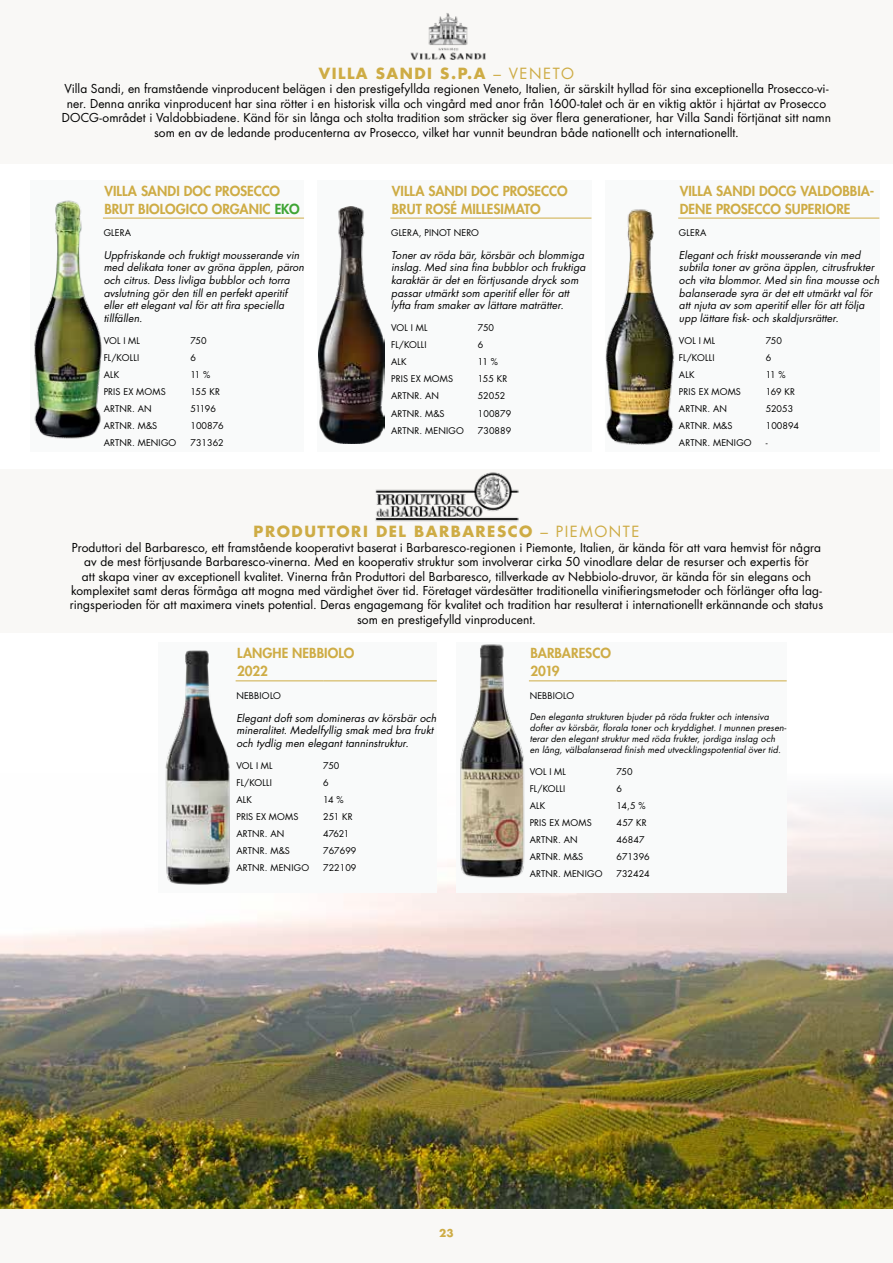
<style>
.page{position:relative;width:893px;height:1263px;background:#fff}
.page>*{position:absolute;margin:0;border:0;box-sizing:border-box;transform-origin:0 0}
.t1{font:700 15px "Futura Std";letter-spacing:.1em;color:#ceac45}
.t2{font:800 13.5px/18px "Futura Std";letter-spacing:.005em;color:#ceac45}
.t3{font:12px/14.4px "Futura Std";letter-spacing:.005em;color:#000;text-align:center}
.t4{font:italic 10.5px/12.6px "Futura Std";letter-spacing:.01em;color:#000}
.t5{font:700 10.5px "Futura Std";color:#ceac45}
.t6{font:9px "Futura Std";letter-spacing:.02em;color:#000}
.t7{font:italic 9px/10.8px "Futura Std";letter-spacing:.015em;color:#000}
.s1{font-weight:400}
.s2{color:#3fa535}
</style>
<div class="page">
<div style="left:0;top:1209px;width:893px;height:54px;background:#f9f8f6"></div>
<div style="left:0;top:0;width:893px;height:163px;background:#f9f8f6"></div>
<img style="left:0;top:795px;width:893px;height:414px">
<img style="left:410px;top:13px;width:76px;height:47px">
<div style="left:30px;top:180px;width:73px;height:272px;background:#f9fafa"></div>
<img style="left:34px;top:200px;width:68px;height:239px">
<div style="left:103px;top:180px;width:201px;height:272px;background:#f9fafa"></div>
<hr style="left:103px;top:218px;width:88px;height:1px;background:#ceac45">
<hr style="left:191px;top:218px;width:113px;height:1px;background:#ceac45">
<div style="left:318px;top:180px;width:72px;height:272px;background:#f9fafa"></div>
<img style="left:318px;top:207px;width:66px;height:237px">
<div style="left:390px;top:180px;width:201px;height:272px;background:#f9fafa"></div>
<hr style="left:390px;top:218px;width:88px;height:1px;background:#ceac45">
<hr style="left:478px;top:218px;width:113px;height:1px;background:#ceac45">
<div style="left:605px;top:180px;width:73px;height:272px;background:#f9fafa"></div>
<img style="left:605px;top:209px;width:69px;height:236px">
<div style="left:678px;top:180px;width:201px;height:272px;background:#f9fafa"></div>
<hr style="left:678px;top:218px;width:88px;height:1px;background:#ceac45">
<hr style="left:766px;top:218px;width:113px;height:1px;background:#ceac45">
<div style="left:0;top:470px;width:893px;height:163px;background:#f9f8f6"></div>
<img style="left:375px;top:472px;width:144px;height:50px">
<div style="left:158px;top:643px;width:78px;height:250px;background:#f9fafa"></div>
<div style="left:236px;top:643px;width:201px;height:250px;background:#f9fafa"></div>
<hr style="left:236px;top:680px;width:87px;height:1px;background:#ceac45">
<hr style="left:323px;top:680px;width:114px;height:1px;background:#ceac45">
<div style="left:456px;top:643px;width:73px;height:250px;background:#f9fafa"></div>
<img style="left:460px;top:644px;width:65px;height:234px">
<div style="left:529px;top:643px;width:258px;height:250px;background:#f9fafa"></div>
<hr style="left:529px;top:680px;width:87px;height:1px;background:#ceac45">
<hr style="left:616px;top:680px;width:171px;height:1px;background:#ceac45">
<img style="left:148px;top:650px;width:98px;height:236px">
<p class="t1" style="left:319px;top:63px;width:257px">VILLA SANDI S.P.A <span class="s1">– VENETO</span></p>
<p class="t3" style="left:62px;top:82px;width:771px">Villa Sandi, en framstående vinproducent belägen i den prestigefyllda regionen Veneto, Italien, är särskilt hyllad för sina exceptionella Prosecco-vi&shy;ner. Denna anrika vinproducent har sina rötter i en historisk villa och vingård med anor från 1600-talet och är en viktig aktör i hjärtat av Prosecco DOCG-området i Valdobbiadene. Känd för sin långa och stolta tradition som sträcker sig över flera generationer, har Villa Sandi förtjänat sitt namn som en av de ledande producenterna av Prosecco, vilket har vunnit beundran både nationellt och internationellt.</p>
<p class="t2" style="left:104px;top:182px;width:197px">VILLA SANDI DOC PROSECCO<br>BRUT BIOLOGICO ORGANIC <span class="s2">EKO</span></p>
<p class="t6" style="left:104px;top:227px;width:29px">GLERA</p>
<p class="t4" style="left:104px;top:249px;width:202px">Uppfriskande och fruktigt mousserande vin med delikata toner av gröna äpplen, päron och citrus. Dess livliga bubblor och torra avslutning gör den till en perfekt aperitif eller ett elegant val för att fira speciella tillfällen.</p>
<p class="t6" style="left:104px;top:335px;width:38px">VOL I ML</p>
<p class="t6" style="left:191px;top:335px;width:18px">750</p>
<p class="t6" style="left:104px;top:352px;width:37px">FL/KOLLI</p>
<p class="t6" style="left:191px;top:352px;width:7px">6</p>
<p class="t6" style="left:104px;top:369px;width:17px">ALK</p>
<p class="t6" style="left:191px;top:369px;width:21px">11 %</p>
<p class="t6" style="left:104px;top:386px;width:64px">PRIS EX MOMS</p>
<p class="t6" style="left:191px;top:386px;width:31px">155 KR</p>
<p class="t6" style="left:104px;top:403px;width:50px">ARTNR. AN</p>
<p class="t6" style="left:191px;top:403px;width:27px">51196</p>
<p class="t6" style="left:104px;top:420px;width:55px">ARTNR. M&amp;S</p>
<p class="t6" style="left:191px;top:420px;width:35px">100876</p>
<p class="t6" style="left:104px;top:437px;width:74px">ARTNR. MENIGO</p>
<p class="t6" style="left:191px;top:437px;width:35px">731362</p>
<p class="t2" style="left:392px;top:182px;width:177px">VILLA SANDI DOC PROSECCO<br>BRUT ROSÉ MILLESIMATO</p>
<p class="t6" style="left:391px;top:227px;width:89px">GLERA, PINOT NERO</p>
<p class="t4" style="left:391px;top:249px;width:196px">Toner av röda bär, körsbär och blommiga inslag. Med sina fina bubblor och fruktiga karaktär är det en förtjusande dryck som passar utmärkt som aperitif eller för att lyfta fram smaker av lättare maträtter.</p>
<p class="t6" style="left:391px;top:322px;width:38px">VOL I ML</p>
<p class="t6" style="left:478px;top:322px;width:18px">750</p>
<p class="t6" style="left:391px;top:339px;width:37px">FL/KOLLI</p>
<p class="t6" style="left:478px;top:339px;width:7px">6</p>
<p class="t6" style="left:391px;top:356px;width:17px">ALK</p>
<p class="t6" style="left:478px;top:356px;width:21px">11 %</p>
<p class="t6" style="left:391px;top:373px;width:64px">PRIS EX MOMS</p>
<p class="t6" style="left:478px;top:373px;width:31px">155 KR</p>
<p class="t6" style="left:391px;top:390px;width:50px">ARTNR. AN</p>
<p class="t6" style="left:478px;top:390px;width:29px">52052</p>
<p class="t6" style="left:391px;top:407px;width:55px">ARTNR. M&amp;S</p>
<p class="t6" style="left:478px;top:407px;width:35px">100879</p>
<p class="t6" style="left:391px;top:425px;width:74px">ARTNR. MENIGO</p>
<p class="t6" style="left:478px;top:425px;width:35px">730889</p>
<p class="t2" style="left:680px;top:182px;width:196px">VILLA SANDI DOCG VALDOBBIA-<br>DENE PROSECCO SUPERIORE</p>
<p class="t6" style="left:679px;top:227px;width:29px">GLERA</p>
<p class="t4" style="left:679px;top:249px;width:202px">Elegant och friskt mousserande vin med subtila toner av gröna äpplen, citrusfrukter och vita blommor. Med sin fina mousse och balanserade syra är det ett utmärkt val för att njuta av som aperitif eller för att följa upp lättare fisk- och skaldjursrätter.</p>
<p class="t6" style="left:679px;top:335px;width:38px">VOL I ML</p>
<p class="t6" style="left:766px;top:335px;width:18px">750</p>
<p class="t6" style="left:679px;top:352px;width:37px">FL/KOLLI</p>
<p class="t6" style="left:766px;top:352px;width:7px">6</p>
<p class="t6" style="left:679px;top:369px;width:17px">ALK</p>
<p class="t6" style="left:766px;top:369px;width:21px">11 %</p>
<p class="t6" style="left:679px;top:386px;width:64px">PRIS EX MOMS</p>
<p class="t6" style="left:766px;top:386px;width:31px">169 KR</p>
<p class="t6" style="left:679px;top:403px;width:50px">ARTNR. AN</p>
<p class="t6" style="left:766px;top:403px;width:29px">52053</p>
<p class="t6" style="left:679px;top:420px;width:55px">ARTNR. M&amp;S</p>
<p class="t6" style="left:766px;top:420px;width:35px">100894</p>
<p class="t6" style="left:679px;top:437px;width:74px">ARTNR. MENIGO</p>
<p class="t6" style="left:766px;top:437px;width:3px">-</p>
<p class="t1" style="left:254px;top:522px;width:387px">PRODUTTORI DEL BARBARESCO <span class="s1">– PIEMONTE</span></p>
<p class="t3" style="left:70px;top:540px;width:755px">Produttori del Barbaresco, ett framstående kooperativt baserat i Barbaresco-regionen i Piemonte, Italien, är kända för att vara hemvist för några av de mest förtjusande Barbaresco-vinerna. Med en kooperativ struktur som involverar cirka 50 vinodlare delar de resurser och expertis för<br>att skapa viner av exceptionell kvalitet. Vinerna från Produttori del Barbaresco, tillverkade av Nebbiolo-druvor, är kända för sin elegans och komplexitet samt deras förmåga att mogna med värdighet över tid. Företaget värdesätter traditionella vinifieringsmetoder och förlänger ofta lag&shy;ringsperioden för att maximera vinets potential. Deras engagemang för kvalitet och tradition har resulterat i internationellt erkännande och status som en prestigefylld vinproducent.</p>
<p class="t2" style="left:237px;top:644px;width:119px">LANGHE NEBBIOLO<br>2022</p>
<p class="t6" style="left:236px;top:690px;width:46px">NEBBIOLO</p>
<p class="t4" style="left:236px;top:712px;width:202px">Elegant doft som domineras av körsbär och mineralitet. Medelfyllig smak med bra frukt och tydlig men elegant tanninstruktur.</p>
<p class="t6" style="left:236px;top:760px;width:38px">VOL I ML</p>
<p class="t6" style="left:323px;top:760px;width:18px">750</p>
<p class="t6" style="left:236px;top:777px;width:37px">FL/KOLLI</p>
<p class="t6" style="left:323px;top:777px;width:7px">6</p>
<p class="t6" style="left:236px;top:794px;width:17px">ALK</p>
<p class="t6" style="left:323px;top:794px;width:22px">14 %</p>
<p class="t6" style="left:236px;top:811px;width:64px">PRIS EX MOMS</p>
<p class="t6" style="left:323px;top:811px;width:31px">251 KR</p>
<p class="t6" style="left:236px;top:828px;width:50px">ARTNR. AN</p>
<p class="t6" style="left:323px;top:828px;width:28px">47621</p>
<p class="t6" style="left:236px;top:845px;width:55px">ARTNR. M&amp;S</p>
<p class="t6" style="left:323px;top:845px;width:35px">767699</p>
<p class="t6" style="left:236px;top:862px;width:74px">ARTNR. MENIGO</p>
<p class="t6" style="left:323px;top:862px;width:35px">722109</p>
<p class="t2" style="left:530px;top:644px;width:82px">BARBARESCO<br>2019</p>
<p class="t6" style="left:530px;top:690px;width:46px">NEBBIOLO</p>
<p class="t7" style="left:530px;top:712px;width:258px">Den eleganta strukturen bjuder på röda frukter och intensiva dofter av körsbär, florala toner och kryddighet. I munnen presen&shy;terar den elegant struktur med röda frukter, jordiga inslag och en lång, välbalanserad finish med utvecklingspotential över tid.</p>
<p class="t6" style="left:530px;top:766px;width:38px">VOL I ML</p>
<p class="t6" style="left:616px;top:766px;width:18px">750</p>
<p class="t6" style="left:530px;top:782px;width:37px">FL/KOLLI</p>
<p class="t6" style="left:616px;top:782px;width:7px">6</p>
<p class="t6" style="left:530px;top:800px;width:17px">ALK</p>
<p class="t6" style="left:616px;top:800px;width:30px">14,5 %</p>
<p class="t6" style="left:530px;top:817px;width:64px">PRIS EX MOMS</p>
<p class="t6" style="left:616px;top:817px;width:32px">457 KR</p>
<p class="t6" style="left:530px;top:834px;width:50px">ARTNR. AN</p>
<p class="t6" style="left:616px;top:834px;width:30px">46847</p>
<p class="t6" style="left:530px;top:851px;width:55px">ARTNR. M&amp;S</p>
<p class="t6" style="left:616px;top:851px;width:35px">671396</p>
<p class="t6" style="left:530px;top:868px;width:74px">ARTNR. MENIGO</p>
<p class="t6" style="left:616px;top:868px;width:35px">732424</p>
<p class="t5" style="left:439px;top:1226px;width:16px">23</p>
</div>
